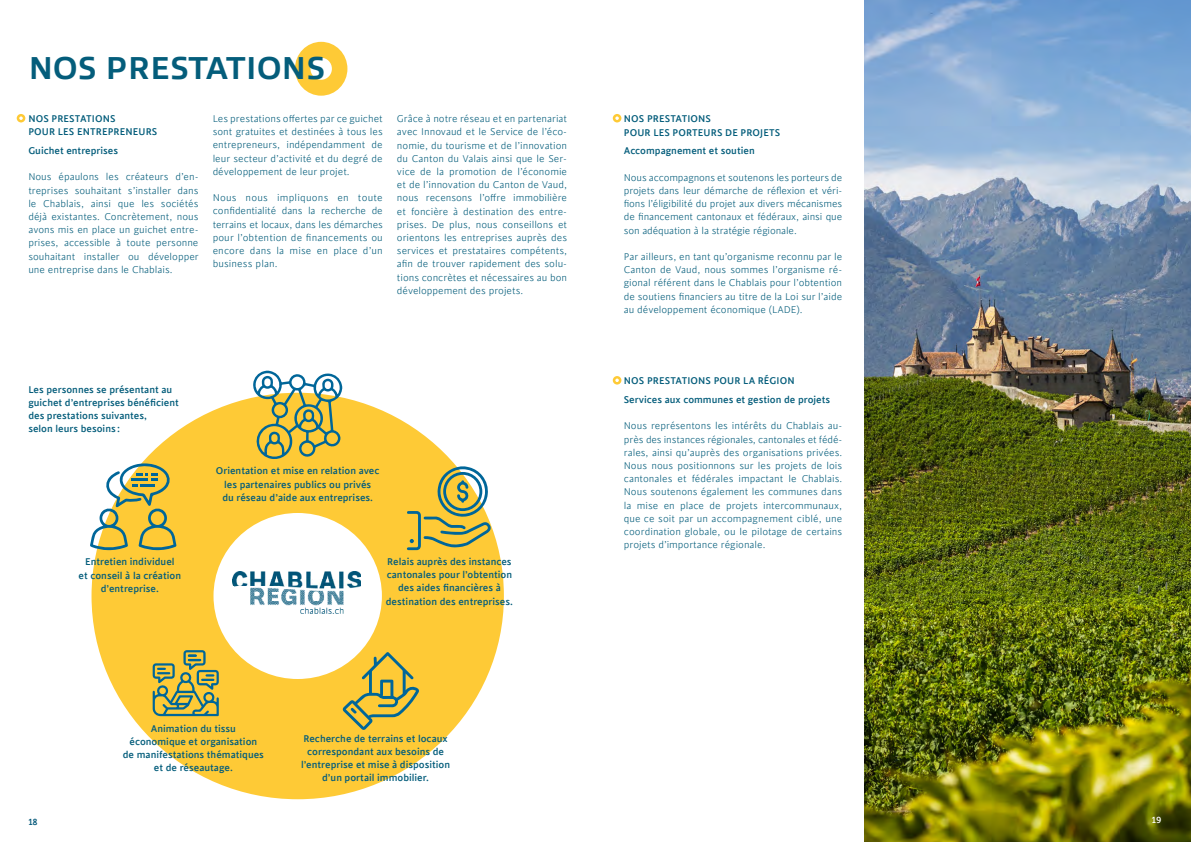
<style>
.page{position:relative;width:1191px;height:842px;background:#fff}
.page>*{position:absolute;margin:0;border:0;box-sizing:border-box;transform-origin:0 0}
.t1{font:700 32px "Allumi Std";color:#045d7b}
.t2{font:300 11px/13.2px "Cinta";color:#045d7b;text-align:justify}
.t3{font:500 11px/13.2px "Cinta";color:#045d7b;text-align:center}
.t4{font:500 10px "Cinta";color:#005678}
.t5{font:500 10px "Cinta";color:#fff}
</style>
<div class="page">
<svg style="left:295px;top:42px;width:52px;height:54px"></svg>
<svg style="left:91px;top:397px;width:413px;height:402px;fill:#feca36"></svg>
<svg style="left:90px;top:463px;width:86px;height:87px"></svg>
<svg style="left:252px;top:371px;width:90px;height:89px;background:#bbb973"></svg>
<svg style="left:407px;top:466px;width:83px;height:84px;background:#c6b85c"></svg>
<svg style="left:342px;top:652px;width:77px;height:78px;background:#cdb84d"></svg>
<img style="left:232px;top:572px;width:129px;height:42px">
<svg style="left:153px;top:650px;width:66px;height:66px;background:#aaa956"></svg>
<svg style="left:17px;top:114px;width:8px;height:8px"></svg>
<svg style="left:613px;top:114px;width:8px;height:8px"></svg>
<svg style="left:613px;top:376px;width:8px;height:9px"></svg>
<img style="left:865px;top:0;width:326px;height:842px">
<h1 class="t1" style="left:28px;top:51px;width:298px">NOS PRESTATIONS</h1>
<p class="t3" style="left:28px;top:112px;width:130px;text-align:left">NOS PRESTATIONS<br>POUR LES ENTREPRENEURS</p>
<p class="t3" style="left:28px;top:144px;width:91px">Guichet entreprises</p>
<p class="t2" style="left:28px;top:171px;width:172px">Nous épaulons les créateurs d’en&shy;treprises souhaitant s’installer dans le Chablais, ainsi que les sociétés déjà existantes. Concrètement, nous avons mis en place un guichet entre&shy;prises, accessible à toute personne souhaitant installer ou développer une entreprise dans le Chablais.</p>
<p class="t2" style="left:213px;top:112px;width:172px">Les prestations offertes par ce guichet sont gratuites et destinées à tous les entrepreneurs, indépendamment de leur secteur d’activité et du degré de développement de leur projet.</p>
<p class="t2" style="left:213px;top:191px;width:172px">Nous nous impliquons en toute confidentialité dans la recherche de terrains et locaux, dans les démarches pour l’obtention de financements ou encore dans la mise en place d’un business plan.</p>
<p class="t2" style="left:397px;top:113px;width:172px">Grâce à notre réseau et en partenariat avec Innovaud et le Service de l’éco&shy;nomie, du tourisme et de l’innovation du Canton du Valais ainsi que le Ser&shy;vice de la promotion de l’économie et de l’innovation du Canton de Vaud, nous recensons l’offre immobilière et foncière à destination des entre&shy;prises. De plus, nous conseillons et orientons les entreprises auprès des services et prestataires compétents, afin de trouver rapidement des solu&shy;tions concrètes et nécessaires au bon développement des projets.</p>
<p class="t3" style="left:28px;top:383px;width:152px;text-align:left">Les personnes se présentant au guichet d’entreprises bénéficient des prestations suivantes,<br>selon leurs besoins :</p>
<p class="t3" style="left:216px;top:465px;width:165px">Orientation et mise en relation avec les partenaires publics ou privés<br>du réseau d’aide aux entreprises.</p>
<p class="t3" style="left:79px;top:556px;width:104px">Entretien individuel<br>et conseil à la création d’entreprise.</p>
<p class="t3" style="left:386px;top:555px;width:129px">Relais auprès des instances cantonales pour l’obtention des aides financières à destination des entreprises.</p>
<p class="t4" style="left:28px;top:816px;width:11px">18</p>
<p class="t3" style="left:123px;top:722px;width:143px">Animation du tissu économique et organisation de manifestations thématiques et de réseautage.</p>
<p class="t3" style="left:301px;top:732px;width:151px">Recherche de terrains et locaux correspondant aux besoins de l’entreprise et mise à disposition d’un portail immobilier.</p>
<p class="t3" style="left:624px;top:113px;width:158px;text-align:left">NOS PRESTATIONS<br>POUR LES PORTEURS DE PROJETS</p>
<p class="t3" style="left:624px;top:145px;width:132px">Accompagnement et soutien</p>
<p class="t2" style="left:624px;top:171px;width:220px">Nous accompagnons et soutenons les porteurs de projets dans leur démarche de réflexion et véri&shy;fions l’éligibilité du projet aux divers mécanismes de financement cantonaux et fédéraux, ainsi que son adéquation à la stratégie régionale.</p>
<p class="t2" style="left:624px;top:250px;width:220px">Par ailleurs, en tant qu’organisme reconnu par le Canton de Vaud, nous sommes l’organisme ré&shy;gional référent dans le Chablais pour l’obtention de soutiens financiers au titre de la Loi sur l’aide au développement économique (LADE).</p>
<p class="t3" style="left:624px;top:371px;width:208px;line-height:18.9px;text-align:left">NOS PRESTATIONS POUR LA RÉGION<br>Services aux communes et gestion de projets</p>
<p class="t2" style="left:624px;top:420px;width:220px">Nous représentons les intérêts du Chablais au&shy;près des instances régionales, cantonales et fédé&shy;rales, ainsi qu’auprès des organisations privées.<br>Nous nous positionnons sur les projets de lois cantonales et fédérales impactant le Chablais.<br>Nous soutenons également les communes dans la mise en place de projets intercommunaux, que ce soit par un accompagnement ciblé, une coordination globale, ou le pilotage de certains projets d’importance régionale.</p>
<p class="t5" style="left:1152px;top:814px;width:11px">19</p>
</div>
